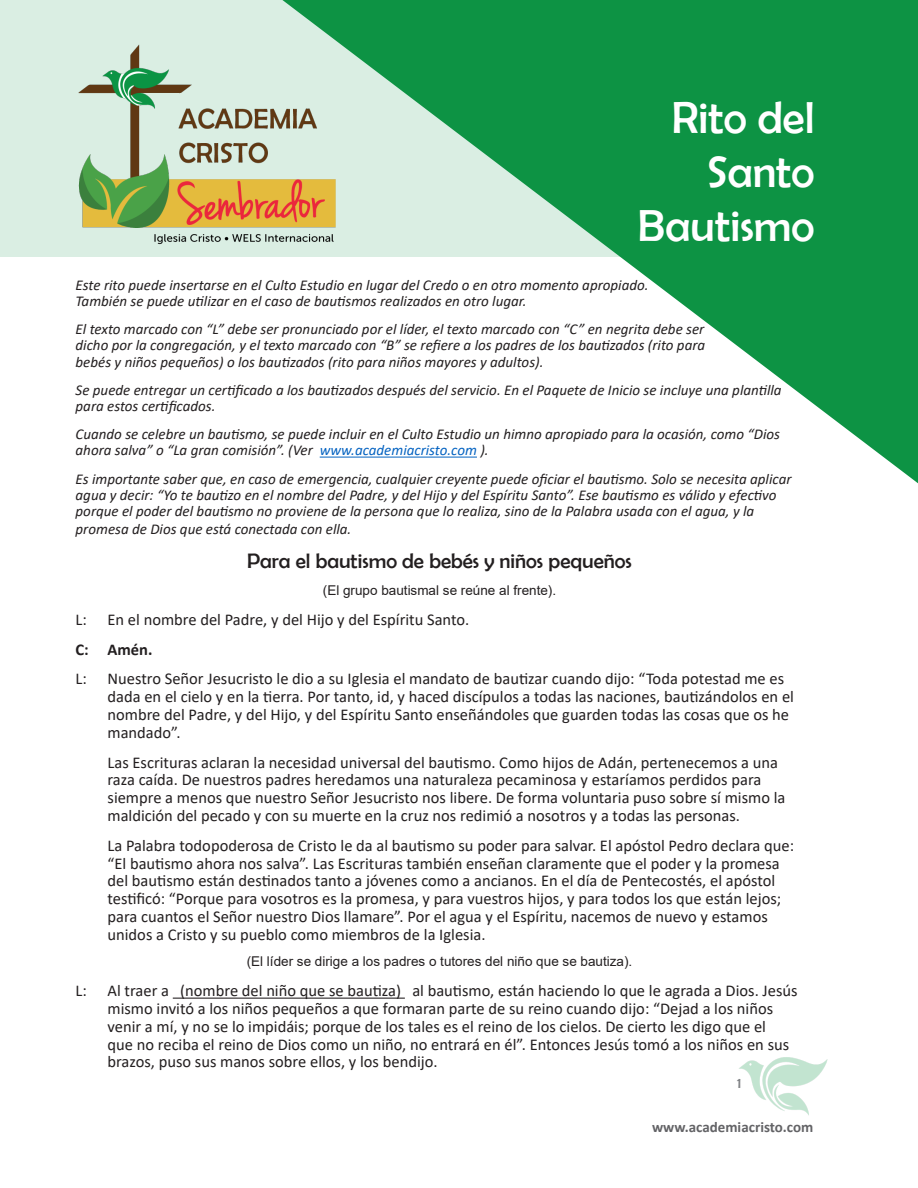
<style>
.page{position:relative;width:918px;height:1188px;background:#fff}
.page>*{position:absolute;margin:0;border:0;box-sizing:border-box;transform-origin:0 0}
.t1{font:45px/54px "Berlin Sans FB";color:#fff;text-align:right}
.t2{font:21px "Berlin Sans FB";color:#231f20}
.t3{font:16.5px/17.9px "Calibri";color:#231f20}
.t4{font:700 16.5px "Calibri";color:#231f20}
.t5{font:italic 15px/16.2px "Calibri";color:#231f20}
.t6{font:700 15px "Calibri";color:#636366}
.t7{font:15px "Berlin Sans FB";color:#808285}
.t8{font:13.5px "Arial";color:#231f20}
.s1{color:#0563c1}
</style>
<div class="page">
<div style="left:0;top:0;width:918px;height:256px;background:#daeee3"></div>
<svg style="left:282px;top:0;width:636px;height:483px;fill:#0d9344"></svg>
<hr style="left:320px;top:457px;width:157px;height:1px;background:#0563c1">
<hr style="left:173px;top:998px;width:232px;height:1px;background:#231f20">
<img style="left:739px;top:1057px;width:89px;height:59px">
<img style="left:61px;top:30px;width:296px;height:241px">
<p class="t1" style="left:672px;top:91px;width:144px">Rito del<br>Santo</p>
<p class="t1" style="left:638px;top:199px;width:178px">Bautismo</p>
<p class="t5" style="left:76px;top:276px;width:575px">Este rito puede insertarse en el Culto Estudio en lugar del Credo o en otro momento apropiado.<br>También se puede utilizar en el caso de bautismos realizados en otro lugar.</p>
<p class="t5" style="left:76px;top:321px;width:631px;text-align:justify">El texto marcado con “L” debe ser pronunciado por el líder, el texto marcado con “C” en negrita debe ser dicho por la congregación, y el texto marcado con “B” se refiere a los padres de los bautizados (rito para bebés y niños pequeños) o los bautizados (rito para niños mayores y adultos).</p>
<p class="t5" style="left:76px;top:381px;width:708px">Se puede entregar un certificado a los bautizados después del servicio. En el Paquete de Inicio se incluye una plantilla para estos certificados.</p>
<p class="t5" style="left:76px;top:425px;width:706px">Cuando se celebre un bautismo, se puede incluir en el Culto Estudio un himno apropiado para la ocasión, como “Dios ahora salva” o “La gran comisión”. (Ver <span class="s1">www.academiacristo.com</span> ).</p>
<p class="t5" style="left:76px;top:470px;width:717px">Es importante saber que, en caso de emergencia, cualquier creyente puede oficiar el bautismo. Solo se necesita aplicar agua y decir: “Yo te bautizo en el nombre del Padre, y del Hijo y del Espíritu Santo”. Ese bautismo es válido y efectivo porque el poder del bautismo no proviene de la persona que lo realiza, sino de la Palabra usada con el agua, y la</p>
<p class="t5" style="left:76px;top:520px;width:277px">promesa de Dios que está conectada con ella.</p>
<p class="t2" style="left:247px;top:550px;width:386px">Para el bautismo de bebés y niños pequeños</p>
<p class="t8" style="left:323px;top:581px;width:235px">(El grupo bautismal se reúne al frente).</p>
<p class="t3" style="left:76px;top:610px;width:395px">L: En el nombre del Padre, y del Hijo y del Espíritu Santo.</p>
<p class="t4" style="left:76px;top:637px;width:78px">C: Amén.</p>
<p class="t3" style="left:108px;top:670px;width:688px;text-indent:-32px">L: Nuestro Señor Jesucristo le dio a su Iglesia el mandato de bautizar cuando dijo: “Toda potestad me es dada en el cielo y en la tierra. Por tanto, id, y haced discípulos a todas las naciones, bautizándolos en el nombre del Padre, y del Hijo, y del Espíritu Santo enseñándoles que guarden todas las cosas que os he mandado”.</p>
<p class="t3" style="left:108px;top:753px;width:679px">Las Escrituras aclaran la necesidad universal del bautismo. Como hijos de Adán, pertenecemos a una raza caída. De nuestros padres heredamos una naturaleza pecaminosa y estaríamos perdidos para siempre a menos que nuestro Señor Jesucristo nos libere. De forma voluntaria puso sobre sí mismo la maldición del pecado y con su muerte en la cruz nos redimió a nosotros y a todas las personas.</p>
<p class="t3" style="left:108px;top:836px;width:688px">La Palabra todopoderosa de Cristo le da al bautismo su poder para salvar. El apóstol Pedro declara que: “El bautismo ahora nos salva”. Las Escrituras también enseñan claramente que el poder y la promesa del bautismo están destinados tanto a jóvenes como a ancianos. En el día de Pentecostés, el apóstol testificó: “Porque para vosotros es la promesa, y para vuestros hijos, y para todos los que están lejos; para cuantos el Señor nuestro Dios llamare”. Por el agua y el Espíritu, nacemos de nuevo y estamos unidos a Cristo y su pueblo como miembros de la Iglesia.</p>
<p class="t8" style="left:247px;top:952px;width:387px">(El líder se dirige a los padres o tutores del niño que se bautiza).</p>
<p class="t3" style="left:108px;top:981px;width:692px;text-indent:-32px">L: Al traer a (nombre del niño que se bautiza) al bautismo, están haciendo lo que le agrada a Dios. Jesús mismo invitó a los niños pequeños a que formaran parte de su reino cuando dijo: “Dejad a los niños venir a mí, y no se lo impidáis; porque de los tales es el reino de los cielos. De cierto les digo que el<br>que no reciba el reino de Dios como un niño, no entrará en él”. Entonces Jesús tomó a los niños en sus brazos, puso sus manos sobre ellos, y los bendijo.</p>
<p class="t7" style="left:737px;top:1075px;width:6px">1</p>
<p class="t6" style="left:652px;top:1116px;width:163px">www.academiacristo.com</p>
</div>
